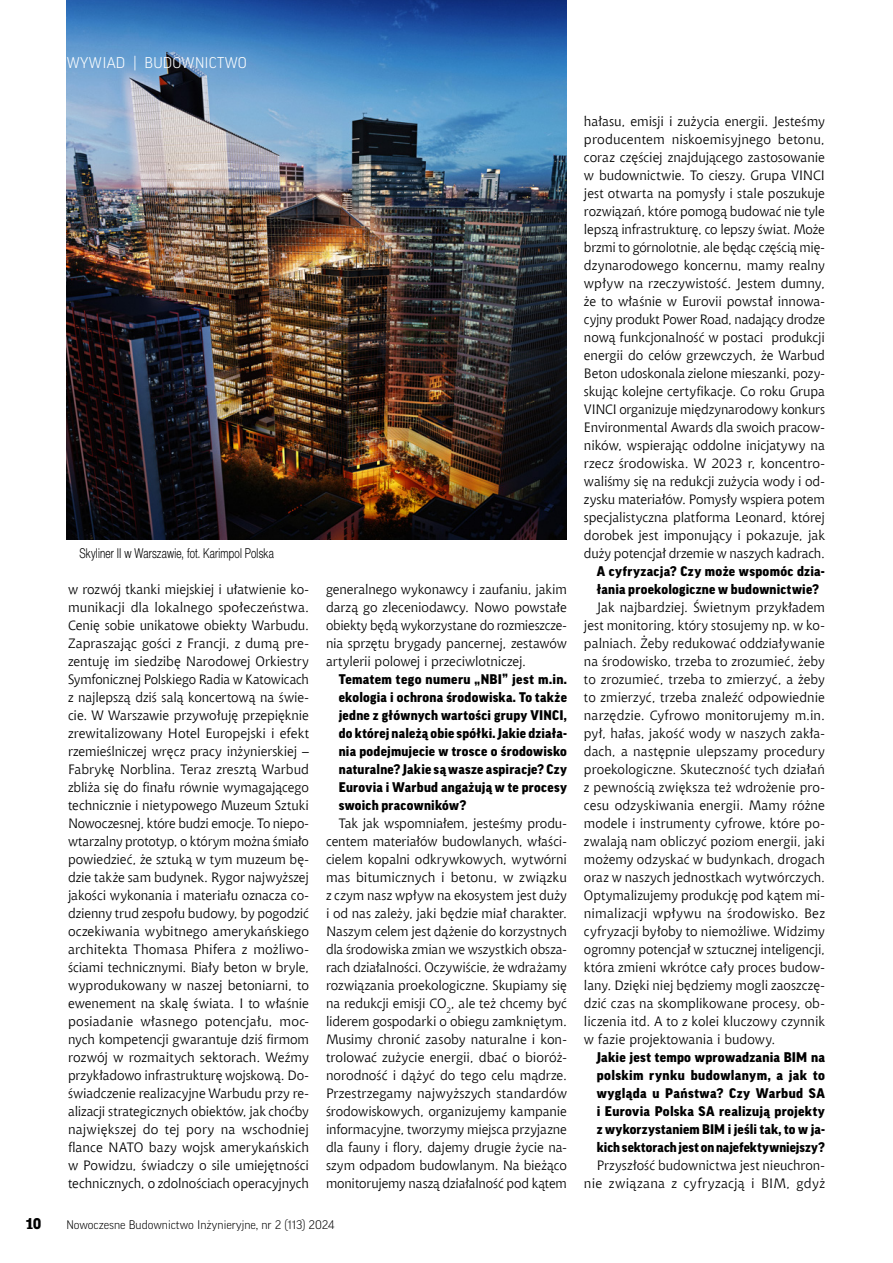
<style>
.page{position:relative;width:893px;height:1263px;background:#fff}
.page>*{position:absolute;margin:0;border:0;box-sizing:border-box;transform-origin:0 0}
.t1{font:300 15px "Good Pro";letter-spacing:.01em;color:#fff}
.t2{font:900 15px "Good Pro";color:#000}
.text_podstawowy{font:13.5px/18px "Chianti EU";color:#000;text-align:justify}
.pytania{font:900 13.5px/18px "Good Pro";letter-spacing:.02em;color:#000;text-align:justify}
.podpos_zdjecia_2{font:13.5px "Switzer Cnd EFN Light";letter-spacing:.015em;color:#000;scale:.9 1}
.t3{font:300 12px "Good Pro";color:#000}
</style>
<div class="page">
<img style="left:66px;top:0;width:501px;height:540px">
<p class="t1" style="left:66px;top:54px;width:182px">WYWIAD | BUDOWNICTWO</p>
<p class="podpos_zdjecia_2" style="left:79px;top:545px;width:217px">Skyliner II w Warszawie, fot. Karimpol Polska</p>
<p class="text_podstawowy" style="left:68px;top:580px;width:242px">w rozwój tkanki miejskiej i ułatwienie ko&shy;munikacji dla lokalnego społeczeństwa.<br>Cenię sobie unikatowe obiekty Warbudu.<br>Zapraszając gości z Francji, z dumą pre&shy;zentuję im siedzibę Narodowej Orkiestry Symfonicznej Polskiego Radia w Katowicach z najlepszą dziś salą koncertową na świe&shy;cie. W Warszawie przywołuję przepięknie zrewitalizowany Hotel Europejski i efekt rzemieślniczej wręcz pracy inżynierskiej – Fabrykę Norblina. Teraz zresztą Warbud zbliża się do finału równie wymagającego technicznie i nietypowego Muzeum Sztuki Nowoczesnej, które budzi emocje. To niepo&shy;wtarzalny prototyp, o którym można śmiało powiedzieć, że sztuką w tym muzeum bę&shy;dzie także sam budynek. Rygor najwyższej jakości wykonania i materiału oznacza co&shy;dzienny trud zespołu budowy, by pogodzić oczekiwania wybitnego amerykańskiego architekta Thomasa Phifera z możliwo&shy;ściami technicznymi. Biały beton w bryle, wyprodukowany w naszej betoniarni, to ewenement na skalę świata. I to właśnie posiadanie własnego potencjału, moc&shy;nych kompetencji gwarantuje dziś firmom rozwój w rozmaitych sektorach. Weźmy przykładowo infrastrukturę wojskową. Do&shy;świadczenie realizacyjne Warbudu przy re&shy;alizacji strategicznych obiektów, jak choćby największej do tej pory na wschodniej flance NATO bazy wojsk amerykańskich w Powidzu, świadczy o sile umiejętności technicznych, o zdolnościach operacyjnych</p>
<p class="text_podstawowy" style="left:326px;top:580px;width:242px">generalnego wykonawcy i zaufaniu, jakim darzą go zleceniodawcy. Nowo powstałe obiekty będą wykorzystane do rozmieszcze&shy;nia sprzętu brygady pancernej, zestawów artylerii polowej i przeciwlotniczej.</p>
<p class="pytania" style="left:339px;top:670px;width:230px">Tematem tego numeru „NBI” jest m.in. ekologia i ochrona środowiska. To także jedne z głównych wartości grupy VINCI, do której należą obie spółki. Jakie działa&shy;nia podejmujecie w trosce o środowisko naturalne? Jakie są wasze aspiracje? Czy Eurovia i Warbud angażują w te procesy swoich pracowników?</p>
<p class="text_podstawowy" style="left:326px;top:814px;width:242px;text-indent:13px">Tak jak wspomniałem, jesteśmy produ&shy;centem materiałów budowlanych, właści&shy;cielem kopalni odkrywkowych, wytwórni mas bitumicznych i betonu, w związku z czym nasz wpływ na ekosystem jest duży i od nas zależy, jaki będzie miał charakter.<br>Naszym celem jest dążenie do korzystnych dla środowiska zmian we wszystkich obsza&shy;rach działalności. Oczywiście, że wdrażamy rozwiązania proekologiczne. Skupiamy się na redukcji emisji CO<sub>2</sub>, ale też chcemy być liderem gospodarki o obiegu zamkniętym.<br>Musimy chronić zasoby naturalne i kon&shy;trolować zużycie energii, dbać o bioróż&shy;norodność i dążyć do tego celu mądrze.<br>Przestrzegamy najwyższych standardów środowiskowych, organizujemy kampanie informacyjne, tworzymy miejsca przyjazne dla fauny i flory, dajemy drugie życie na&shy;szym odpadom budowlanym. Na bieżąco monitorujemy naszą działalność pod kątem</p>
<p class="t2" style="left:25px;top:1215px;width:17px">10</p>
<p class="t3" style="left:66px;top:1218px;width:270px">Nowoczesne Budownictwo Inżynieryjne, nr 2 (113) 2024</p>
<p class="text_podstawowy" style="left:584px;top:112px;width:242px">hałasu, emisji i zużycia energii. Jesteśmy producentem niskoemisyjnego betonu, coraz częściej znajdującego zastosowanie w budownictwie. To cieszy. Grupa VINCI jest otwarta na pomysły i stale poszukuje rozwiązań, które pomogą budować nie tyle lepszą infrastrukturę, co lepszy świat. Może brzmi to górnolotnie, ale będąc częścią mię&shy;dzynarodowego koncernu, mamy realny wpływ na rzeczywistość. Jestem dumny, że to właśnie w Eurovii powstał innowa&shy;cyjny produkt Power Road, nadający drodze nową funkcjonalność w postaci produkcji energii do celów grzewczych, że Warbud Beton udoskonala zielone mieszanki, pozy&shy;skując kolejne certyfikacje. Co roku Grupa VINCI organizuje międzynarodowy konkurs Environmental Awards dla swoich pracow&shy;ników, wspierając oddolne inicjatywy na rzecz środowiska. W 2023 r, koncentro&shy;waliśmy się na redukcji zużycia wody i od&shy;zysku materiałów. Pomysły wspiera potem specjalistyczna platforma Leonard, której dorobek jest imponujący i pokazuje, jak duży potencjał drzemie w naszych kadrach.</p>
<p class="pytania" style="left:597px;top:562px;width:230px">A cyfryzacja? Czy może wspomóc dzia&shy;łania proekologiczne w budownictwie?</p>
<p class="text_podstawowy" style="left:584px;top:598px;width:242px;text-indent:13px">Jak najbardziej. Świetnym przykładem jest monitoring, który stosujemy np. w ko&shy;palniach. Żeby redukować oddziaływanie na środowisko, trzeba to zrozumieć, żeby to zrozumieć, trzeba to zmierzyć, a żeby to zmierzyć, trzeba znaleźć odpowiednie narzędzie. Cyfrowo monitorujemy m.in. pył, hałas, jakość wody w naszych zakła&shy;dach, a następnie ulepszamy procedury proekologiczne. Skuteczność tych działań z pewnością zwiększa też wdrożenie pro&shy;cesu odzyskiwania energii. Mamy różne modele i instrumenty cyfrowe, które po&shy;zwalają nam obliczyć poziom energii, jaki możemy odzyskać w budynkach, drogach oraz w naszych jednostkach wytwórczych.<br>Optymalizujemy produkcję pod kątem mi&shy;nimalizacji wpływu na środowisko. Bez cyfryzacji byłoby to niemożliwe. Widzimy ogromny potencjał w sztucznej inteligencji, która zmieni wkrótce cały proces budow&shy;lany. Dzięki niej będziemy mogli zaoszczę&shy;dzić czas na skomplikowane procesy, ob&shy;liczenia itd. A to z kolei kluczowy czynnik w fazie projektowania i budowy.</p>
<p class="pytania" style="left:597px;top:1048px;width:230px">Jakie jest tempo wprowadzania BIM na polskim rynku budowlanym, a jak to wygląda u Państwa? Czy Warbud SA i Eurovia Polska SA realizują projekty z wykorzystaniem BIM i jeśli tak, to w ja&shy;kich sektorach jest on najefektywniejszy?</p>
<p class="text_podstawowy" style="left:584px;top:1156px;width:242px;text-align:right">Przyszłość budownictwa jest nieuchron&shy;nie związana z cyfryzacją i BIM, gdyż</p>
</div>
